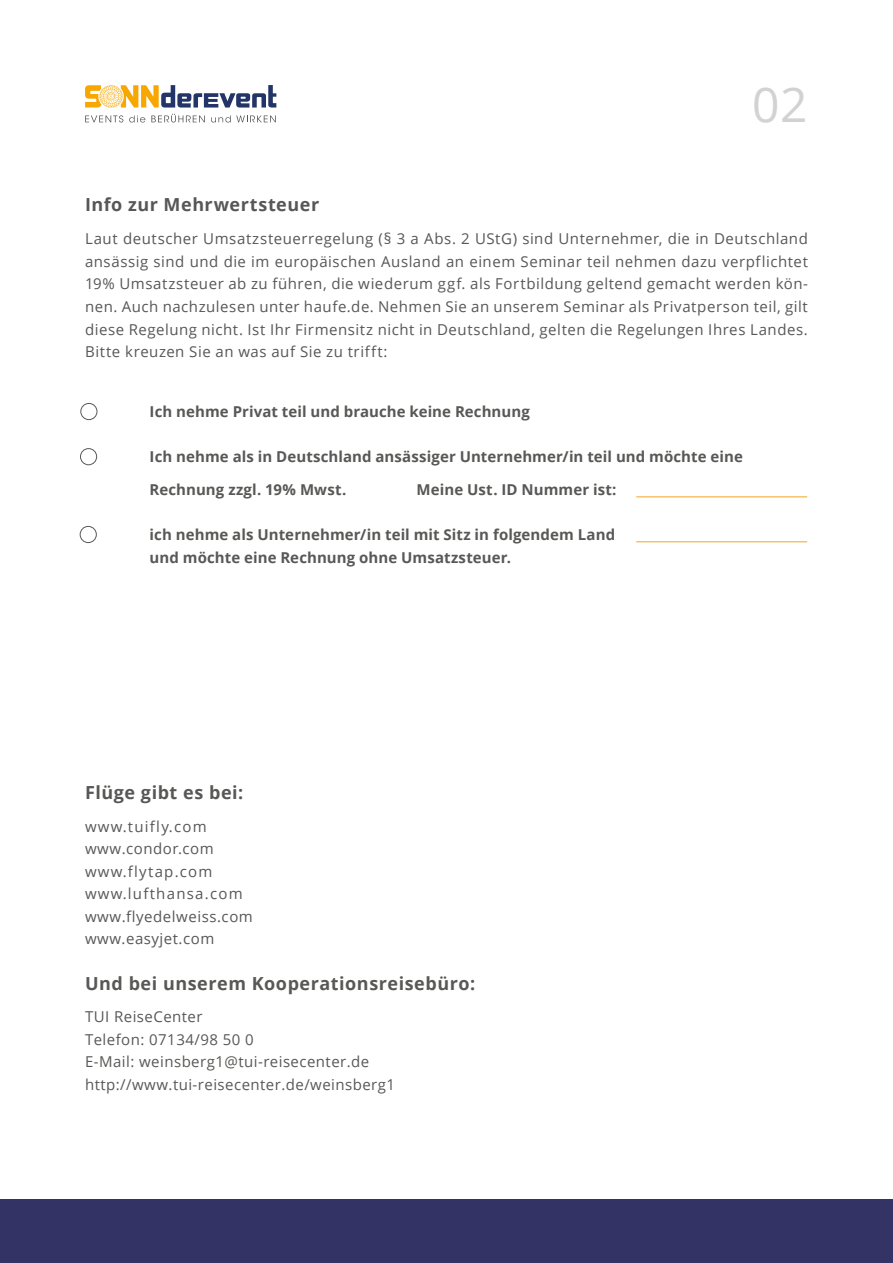
<style>
.page{position:relative;width:893px;height:1263px;background:#fff}
.page>*{position:absolute;margin:0;border:0;box-sizing:border-box;transform-origin:0 0}
.t1{font:48px "Open Sans";color:#d2d2d2}
.t2{font:700 18px "Open Sans";letter-spacing:.03em;color:#575756}
.t3{font:700 18px "Open Sans";letter-spacing:.03em;color:#585856}
.t4{font:15px/22.5px "Open Sans";letter-spacing:.035em;color:#575756;text-align:justify}
.t5{font:700 15px/22.5px "Open Sans";letter-spacing:.005em;color:#585856}
.t6{font:15px/22.5px "Open Sans";letter-spacing:.03em;color:#585856}
</style>
<div class="page">
<div style="left:0;top:1199px;width:893px;height:64px;background:#336"></div>
<svg style="left:85px;top:85px;width:191px;height:23px"></svg>
<svg style="left:85px;top:115px;width:38px;height:7px"></svg>
<svg style="left:129px;top:115px;width:16px;height:8px"></svg>
<svg style="left:151px;top:114px;width:54px;height:8px"></svg>
<svg style="left:211px;top:115px;width:65px;height:8px"></svg>
<hr style="left:636px;top:541px;width:171px;height:1px;background:#f5a51d">
<hr style="left:636px;top:496px;width:171px;height:1px;background:#f5a51d">
<div style="left:80px;top:448px;width:17px;height:17px;border:1px solid #585856;border-radius:50%"></div>
<div style="left:80px;top:403px;width:17px;height:17px;border:1px solid #585856;border-radius:50%"></div>
<div style="left:80px;top:526px;width:17px;height:17px;border:1px solid #585856;border-radius:50%"></div>
<h1 class="t1" style="left:752px;top:70px;width:57px">02</h1>
<p class="t2" style="left:85px;top:192px;width:236px">Info zur Mehrwertsteuer</p>
<p class="t4" style="left:85px;top:227px;width:724px">Laut deutscher Umsatzsteuerregelung (§ 3 a Abs. 2 UStG) sind Unternehmer, die in Deutschland ansässig sind und die im europäischen Ausland an einem Seminar teil nehmen dazu verpflichtet 19% Umsatzsteuer ab zu führen, die wiederum ggf. als Fortbildung geltend gemacht werden kön&shy;nen. Auch nachzulesen unter haufe.de. Nehmen Sie an unserem Seminar als Privatperson teil, gilt diese Regelung nicht. Ist Ihr Firmensitz nicht in Deutschland, gelten die Regelungen Ihres Landes.<br>Bitte kreuzen Sie an was auf Sie zu trifft:</p>
<p class="t5" style="left:150px;top:400px;width:382px">Ich nehme Privat teil und brauche keine Rechnung</p>
<p class="t5" style="left:150px;top:445px;width:595px">Ich nehme als in Deutschland ansässiger Unternehmer/in teil und möchte eine</p>
<p class="t5" style="left:150px;top:478px;width:198px">Rechnung zzgl. 19% Mwst.</p>
<p class="t5" style="left:417px;top:478px;width:201px">Meine Ust. ID Nummer ist:</p>
<p class="t5" style="left:150px;top:523px;width:467px">ich nehme als Unternehmer/in teil mit Sitz in folgendem Land und möchte eine Rechnung ohne Umsatzsteuer.</p>
<p class="t2" style="left:85px;top:780px;width:160px">Flüge gibt es bei:</p>
<p class="t4" style="left:85px;top:815px;width:169px;text-align:left">www.tuifly.com www.condor.com www.flytap.com www.lufthansa.com www.flyedelweiss.com www.easyjet.com</p>
<p class="t3" style="left:85px;top:970px;width:392px">Und bei unserem Kooperationsreisebüro:</p>
<p class="t6" style="left:85px;top:1005px;width:312px">TUI ReiseCenter<br>Telefon: 07134/98 50 0<br>E-Mail: weinsberg1@tui-reisecenter.de http://www.tui-reisecenter.de/weinsberg1</p>
</div>
